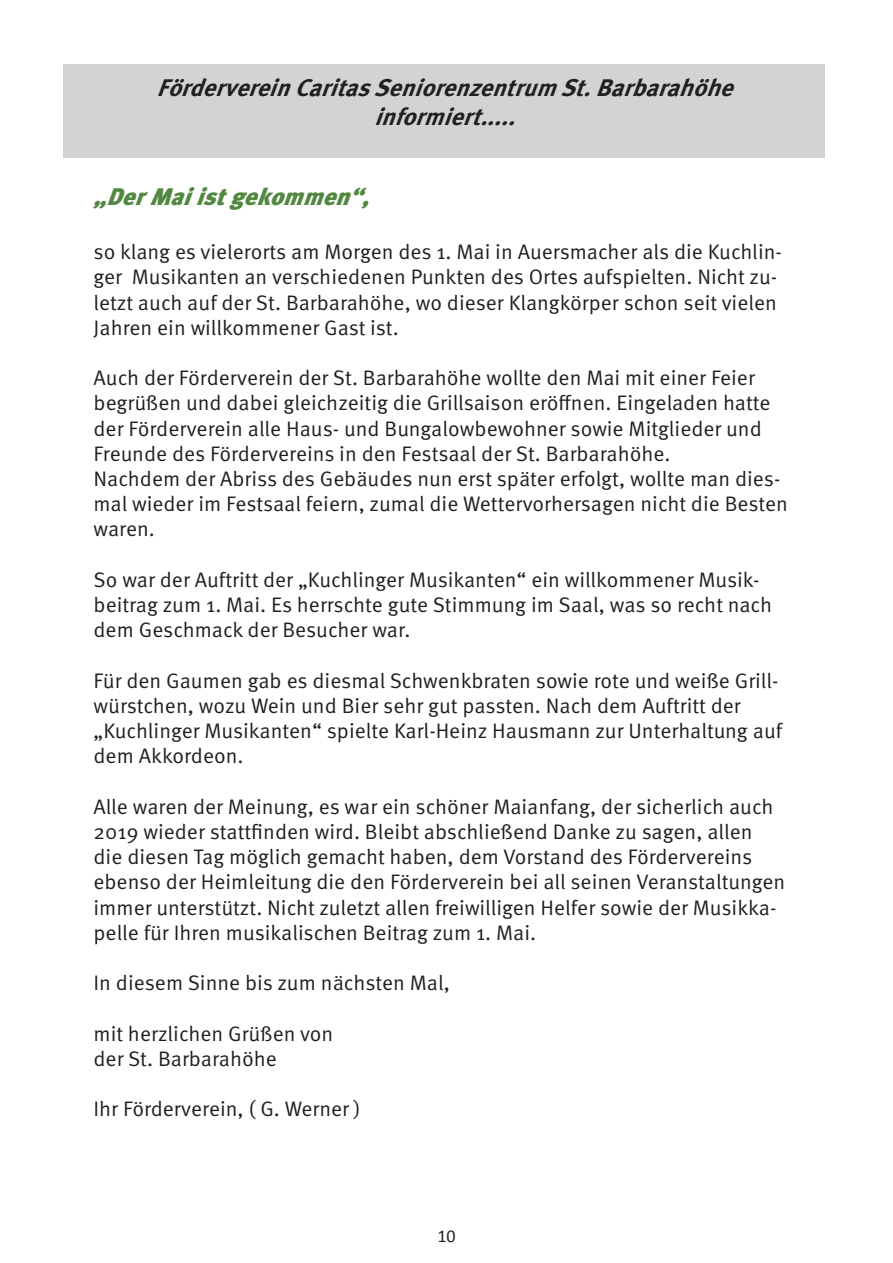
<style>
.page{position:relative;width:893px;height:1263px;background:#fff}
.page>*{position:absolute;margin:0;border:0;box-sizing:border-box;transform-origin:0 0}
.t1{font:italic 700 24px/28.8px "Meta Pro";color:#231f20;text-align:center}
.t2{font:italic 900 24px "Meta Pro";color:#538842}
.t3{font:21px/25.2px "Meta Pro";color:#231f20}
.t4{font:18px "Calibri";color:#231f20}
</style>
<div class="page">
<div style="left:64px;top:64px;width:761px;height:93px;background:#d1d3d4"></div>
<p class="t1" style="left:157px;top:74px;width:589px">FördervereinCaritasSeniorenzentrumSt.Barbarahöhe informiert.....</p>
<p class="t2" style="left:94px;top:182px;width:288px">„DerMaiistgekommen“,</p>
<p class="t3" style="left:94px;top:240px;width:690px">so klang es vielerorts am Morgen des 1. Mai in Auersmacher als die Kuchlin&shy;ger Musikanten an verschiedenen Punkten des Ortes aufspielten. Nicht zu&shy;letzt auch auf der St. Barbarahöhe, wo dieser Klangkörper schon seit vielen Jahren ein willkommener Gast ist.</p>
<p class="t3" style="left:94px;top:366px;width:696px">Auch der Förderverein der St. Barbarahöhe wollte den Mai mit einer Feier begrüßen und dabei gleichzeitig die Grillsaison eröffnen. Eingeladen hatte der Förderverein alle Haus- und Bungalowbewohner sowie Mitglieder und Freunde des Fördervereins in den Festsaal der St. Barbarahöhe.<br>Nachdem der Abriss des Gebäudes nun erst später erfolgt, wollte man dies&shy;mal wieder im Festsaal feiern, zumal die Wettervorhersagen nicht die Besten waren.</p>
<p class="t3" style="left:94px;top:568px;width:680px">So war der Auftritt der „Kuchlinger Musikanten“ ein willkommener Musik&shy;beitrag zum 1. Mai. Es herrschte gute Stimmung im Saal, was so recht nach dem Geschmack der Besucher war.</p>
<p class="t3" style="left:94px;top:668px;width:690px">Für den Gaumen gab es diesmal Schwenkbraten sowie rote und weiße Grill&shy;würstchen, wozu Wein und Bier sehr gut passten. Nach dem Auftritt der „Kuchlinger Musikanten“ spielte Karl-Heinz Hausmann zur Unterhaltung auf dem Akkordeon.</p>
<p class="t3" style="left:94px;top:794px;width:693px">Alle waren der Meinung, es war ein schöner Maianfang, der sicherlich auch 2019 wieder stattfinden wird. Bleibt abschließend Danke zu sagen, allen die diesen Tag möglich gemacht haben, dem Vorstand des Fördervereins ebenso der Heimleitung die den Förderverein bei all seinen Veranstaltungen immer unterstützt. Nicht zuletzt allen freiwilligen Helfer sowie der Musikka&shy;pelle für Ihren musikalischen Beitrag zum 1. Mai.</p>
<p class="t3" style="left:94px;top:971px;width:358px">In diesem Sinne bis zum nächsten Mal,</p>
<p class="t3" style="left:94px;top:1021px;width:241px">mit herzlichen Grüßen von der St. Barbarahöhe</p>
<p class="t3" style="left:94px;top:1097px;width:269px">Ihr Förderverein, ( G. Werner )</p>
<p class="t4" style="left:437px;top:1225px;width:20px">10</p>
</div>
